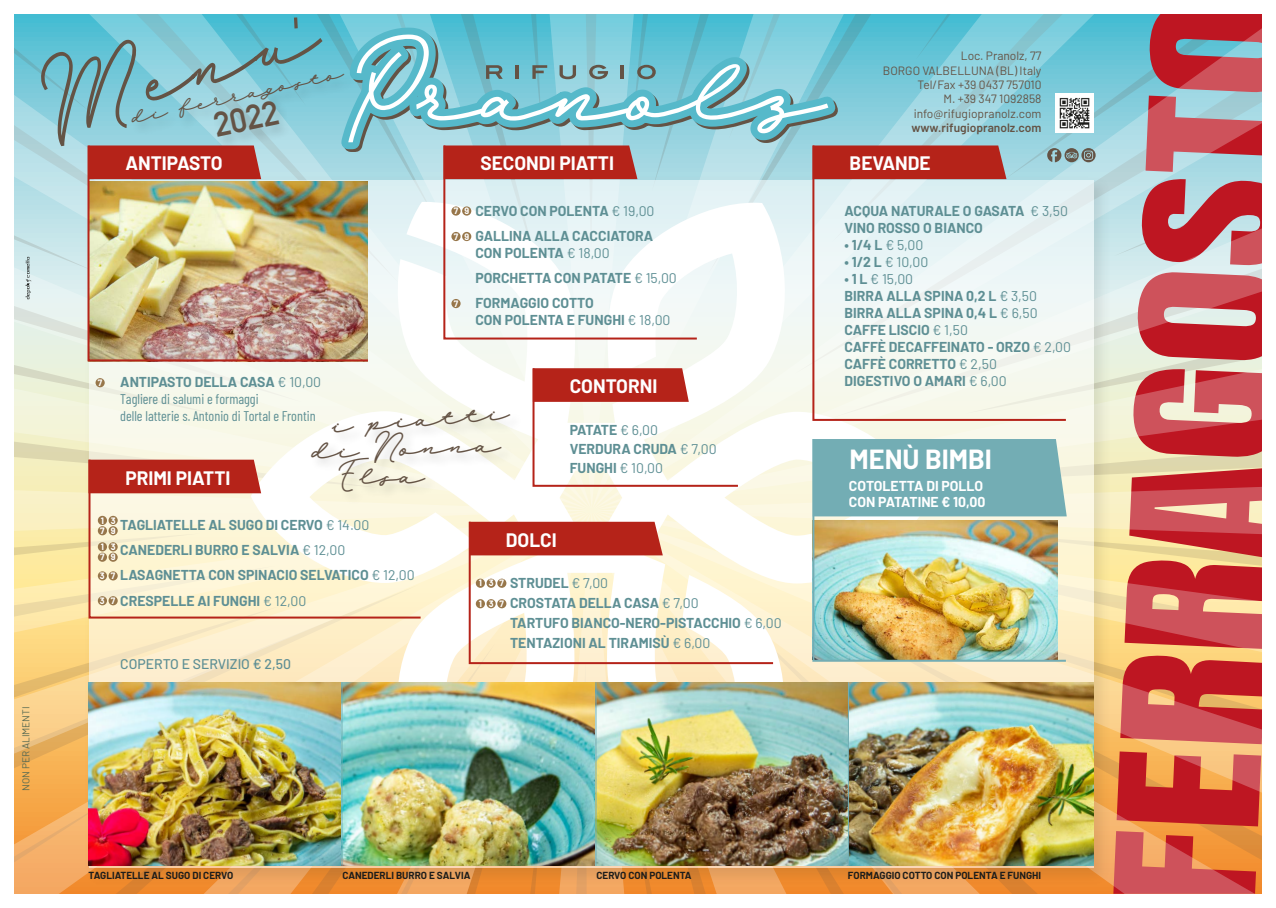
<style>
.page{position:relative;width:1276px;height:908px;background:#fff}
.page>*{position:absolute;margin:0;border:0;box-sizing:border-box;transform-origin:0 0}
.t1{font:44.3px "Melania Monoline DEMO";color:#645345}
.t2{font:34px "Melania Monoline DEMO";color:#645345}
.t3{font:700 34px "DIN Alternate";color:#645345}
.t4{font:700 27px "Barlow";color:#fff}
.t5{font:700 19px "Barlow";color:#fff}
.t6{font:700 14px/25px "Barlow";color:#5e8f94}
.t7{font:14px/17px "Barlow Condensed";color:#5e8f94}
.t8{font:700 14px/16.8px "Barlow";color:#fff}
.t9{font:500 14px "Barlow";color:#5e8f94}
.t10{font:14px "Barlow";color:#5e8f94}
.t11{font:12px/14.4px "Barlow";color:#645345;text-align:right}
.t12{font:600 12px "Barlow";color:#645345}
.t13{font:700 10px "Barlow";color:#1d1d1b}
.t14{font:10px "Barlow";color:#566951}
.t15{font:700 9px/18.7px "Barlow";color:#fff}
.s1{font-weight:400}
.s2{font-weight:700}
</style>
<div class="page">
<img style="left:14px;top:14px;width:1247px;height:879px">
<img style="left:1055px;top:94px;width:38px;height:38px">
<div style="left:331px;top:407px;width:193px;height:43px;background:#1d1d1b;opacity:.2"></div>
<div style="left:309px;top:427px;width:206px;height:49px;background:#1d1d1b;opacity:.2"></div>
<div style="left:337px;top:455px;width:102px;height:50px;background:#1d1d1b;opacity:.2"></div>
<div style="left:130px;top:72px;width:228px;height:64px;background:#1d1d1b;opacity:.2"></div>
<div style="left:212px;top:99px;width:80px;height:51px;background:#1d1d1b;opacity:.2"></div>
<p class="t14" style="left:19px;top:790px;width:86px;rotate:-90deg">NON PER ALIMENTI</p>
<h2 class="t2" style="left:127px;top:97px;width:218px;rotate:-12deg">di ferragosto</h2>
<h2 class="t3" style="left:209px;top:100px;width:67px;rotate:-12deg">2022</h2>
<h3 class="t5" style="left:125px;top:149px;width:99px">ANTIPASTO</h3>
<h3 class="t5" style="left:480px;top:149px;width:135px">SECONDI PIATTI</h3>
<p class="t6" style="left:475px;top:197px;width:181px">CERVO CON POLENTA <span class="s1">€ 19,00<br></span>GALLINA ALLA CACCIATORA</p>
<p class="t6" style="left:475px;top:239px;width:203px">CON POLENTA <span class="s1">€ 18,00<br></span>PORCHETTA CON PATATE <span class="s1">€ 15,00<br></span>FORMAGGIO COTTO</p>
<p class="t6" style="left:475px;top:306px;width:197px">CON POLENTA E FUNGHI <span class="s1">€ 18,00</span></p>
<p class="t15" style="left:464px;top:201px;width:6px">9</p>
<p class="t15" style="left:464px;top:226px;width:6px">9</p>
<p class="t15" style="left:454px;top:201px;width:6px">7</p>
<p class="t15" style="left:454px;top:226px;width:6px">7</p>
<p class="t15" style="left:454px;top:293px;width:6px">7</p>
<p class="t15" style="left:98px;top:372px;width:6px">7</p>
<p class="t6" style="left:120px;top:368px;width:202px">ANTIPASTO DELLA CASA <span class="s1">€ 10,00</span></p>
<p class="t7" style="left:120px;top:389px;width:197px">Tagliere di salumi e formaggi<br>delle latterie s. Antonio di Tortal e Frontin</p>
<h1 class="t1" style="left:330px;top:397px;width:179px;rotate:-4deg">i piatti</h1>
<h1 class="t1" style="left:311px;top:423px;width:190px;rotate:-2deg">di Nonna</h1>
<h1 class="t1" style="left:338px;top:450px;width:87px;rotate:-2deg">Elsa</h1>
<h3 class="t5" style="left:125px;top:463px;width:107px">PRIMI PIATTI</h3>
<h3 class="t5" style="left:570px;top:372px;width:89px">CONTORNI</h3>
<p class="t6" style="left:570px;top:419px;width:148px;line-height:19px">PATATE <span class="s1">€ 6,00<br></span>VERDURA CRUDA <span class="s1">€ 7,00<br></span>FUNGHI <span class="s1">€ 10,00</span></p>
<p class="t15" style="left:101px;top:510px;width:5px">1</p>
<p class="t15" style="left:101px;top:536px;width:5px">1</p>
<p class="t15" style="left:111px;top:510px;width:6px">3</p>
<p class="t15" style="left:111px;top:536px;width:6px">3</p>
<p class="t6" style="left:120px;top:511px;width:296px">TAGLIATELLE AL SUGO DI CERVO <span class="s1">€ 14.00<br></span>CANEDERLI BURRO E SALVIA <span class="s1">€ 12,00<br></span>LASAGNETTA CON SPINACIO SELVATICO <span class="s1">€ 12,00<br></span>CRESPELLE AI FUNGHI <span class="s1">€ 12,00</span></p>
<p class="t15" style="left:111px;top:520px;width:6px">9</p>
<p class="t15" style="left:111px;top:547px;width:6px">9<br>7</p>
<p class="t15" style="left:111px;top:590px;width:6px">7</p>
<p class="t15" style="left:100px;top:520px;width:6px">7</p>
<p class="t15" style="left:100px;top:547px;width:6px">7<br>3</p>
<p class="t15" style="left:100px;top:590px;width:6px">3</p>
<p class="t9" style="left:120px;top:653px;width:172px">COPERTO E SERVIZIO € 2,50</p>
<h3 class="t5" style="left:506px;top:525px;width:52px">DOLCI</h3>
<p class="t6" style="left:510px;top:572px;width:273px;line-height:20px">STRUDEL <span class="s1">€ 7,00<br></span>CROSTATA DELLA CASA <span class="s1">€ 7,00<br></span>TARTUFO BIANCO-NERO-PISTACCHIO <span class="s1">€ 6,00<br></span>TENTAZIONI AL TIRAMISÙ <span class="s1">€ 6,00</span></p>
<p class="t15" style="left:479px;top:573px;width:5px">1</p>
<p class="t15" style="left:479px;top:593px;width:5px">1</p>
<p class="t15" style="left:489px;top:573px;width:6px">3</p>
<p class="t15" style="left:489px;top:593px;width:6px">3</p>
<p class="t15" style="left:499px;top:573px;width:6px">7</p>
<p class="t15" style="left:499px;top:593px;width:6px">7</p>
<p class="t11" style="left:883px;top:48px;width:160px">Loc. Pranolz, 77<br>BORGO VALBELLUNA (BL) Italy<br>Tel/Fax +39 0437 757010<br>M. +39 347 1092858 info@rifugiopranolz.com</p>
<p class="t12" style="left:911px;top:119px;width:132px">www.rifugiopranolz.com</p>
<h3 class="t5" style="left:849px;top:149px;width:82px">BEVANDE</h3>
<p class="t6" style="left:844px;top:202px;width:225px;line-height:16.8px">ACQUA NATURALE O GASATA <span class="s1">€ 3,50<br></span>VINO ROSSO O BIANCO</p>
<p class="t6" style="left:844px;top:231px;width:80px">• 1/4 L <span class="s1">€ 5,00</span></p>
<p class="t10" style="left:844px;top:252px;width:85px"><span class="s2">• 1/2 L</span> € 10,00</p>
<p class="t6" style="left:844px;top:269px;width:228px;line-height:17px">• 1 L <span class="s1">€ 15,00<br></span>BIRRA ALLA SPINA 0,2 L <span class="s1">€ 3,50<br></span>BIRRA ALLA SPINA 0,4 L <span class="s1">€ 6,50<br></span>CAFFE LISCIO <span class="s1">€ 1,50<br></span>CAFFÈ DECAFFEINATO - ORZO <span class="s1">€ 2,00<br></span>CAFFÈ CORRETTO <span class="s1">€ 2,50<br></span>DIGESTIVO O AMARI <span class="s1">€ 6,00</span></p>
<h3 class="t4" style="left:849px;top:439px;width:144px">MENÙ BIMBI</h3>
<p class="t8" style="left:849px;top:475px;width:138px">COTOLETTA DI POLLO<br>CON PATATINE € 10,00</p>
<p class="t13" style="left:88px;top:867px;width:146px">TAGLIATELLE AL SUGO DI CERVO</p>
<p class="t13" style="left:342px;top:867px;width:129px">CANEDERLI BURRO E SALVIA</p>
<p class="t13" style="left:596px;top:867px;width:97px">CERVO CON POLENTA</p>
<p class="t13" style="left:848px;top:867px;width:195px">FORMAGGIO COTTO CON POLENTA E FUNGHI</p>
</div>
